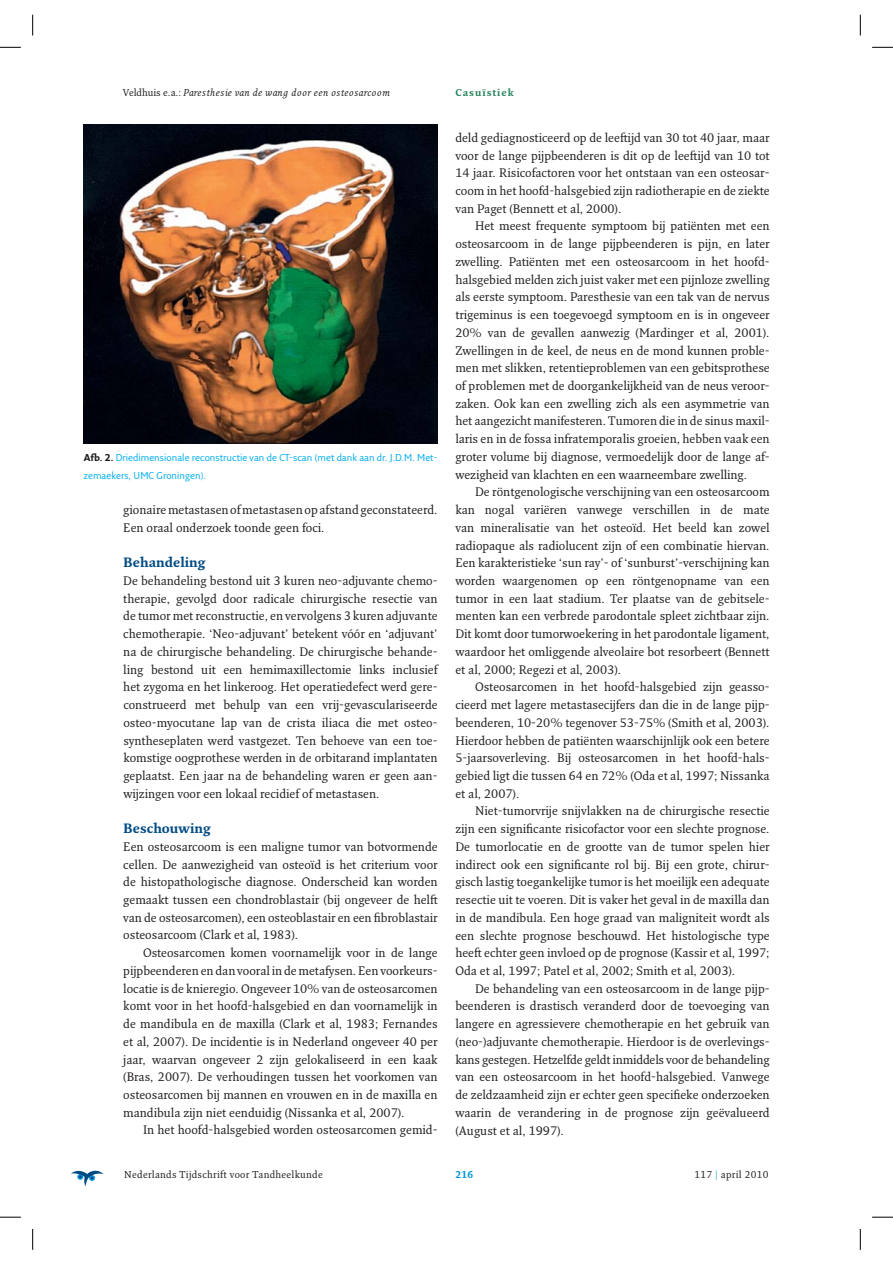
<style>
.page{position:relative;width:893px;height:1263px;background:#fff}
.page>*{position:absolute;margin:0;border:0;box-sizing:border-box;transform-origin:0 0}
.t1{font:700 13.2px "Fresco Plus Pro";color:#004b84}
.t2{font:12px/17.7px "Fresco Plus Pro";color:#231f20;text-align:justify}
.t3{font:9.75px/17.7px "Fresco Sans Plus Pro";color:#00aeef}
.t4{font:italic 9.75px "Fresco Plus Pro";letter-spacing:.05em;color:#231f20}
.t5{font:9.75px "Fresco Plus Pro";letter-spacing:.03em;color:#231f20}
.t6{font:700 9.75px "Fresco Plus Pro";letter-spacing:.1em;color:#27855f}
.t7{font:700 9.75px "Fresco Plus Pro";color:#0095da}
.s1{font-style:normal}
.s2{font-weight:700;color:#231f20}
.s3{color:#0095da}
</style>
<div class="page">
<svg style="left:71px;top:1171px;width:33px;height:15px"></svg>
<img style="left:84px;top:124px;width:353px;height:319px">
<svg style="left:0;top:47px;width:21px;height:1px"></svg>
<svg style="left:872px;top:47px;width:20px;height:1px"></svg>
<svg style="left:0;top:1217px;width:21px;height:1px"></svg>
<svg style="left:872px;top:1217px;width:20px;height:1px"></svg>
<svg style="left:32px;top:15px;width:1px;height:21px"></svg>
<svg style="left:32px;top:1229px;width:1px;height:21px"></svg>
<svg style="left:860px;top:15px;width:1px;height:21px"></svg>
<svg style="left:860px;top:1229px;width:1px;height:21px"></svg>
<p class="t4" style="left:123px;top:88px;width:269px"><span class="s1">Veldhuis e.a.:</span> Paresthesie van de wang door een osteosarcoom</p>
<p class="t6" style="left:455px;top:88px;width:60px">Casuïstiek</p>
<p class="t3" style="left:84px;top:450px;width:355px"><span class="s2">Afb. 2.</span> Driedimensionale reconstructie van de CT-scan (met dank aan dr. J.D.M. Met&shy;zemaekers, UMC Groningen).</p>
<p class="t2" style="left:123px;top:502px;width:316px">gionaire metastasen of metastasen op afstand geconstateerd.<br>Een oraal onderzoek toonde geen foci.</p>
<p class="t1" style="left:123px;top:557px;width:84px">Behandeling</p>
<p class="t2" style="left:123px;top:573px;width:316px">De behandeling bestond uit 3 kuren neo-adjuvante chemo&shy;therapie, gevolgd door radicale chirurgische resectie van de tumor met reconstructie, en vervolgens 3 kuren adjuvante chemotherapie. ‘Neo-adjuvant’ betekent vóór en ‘adjuvant’ na de chirurgische behandeling. De chirurgische behande&shy;ling bestond uit een hemimaxillectomie links inclusief het zygoma en het linkeroog. Het operatiedefect werd ge re&shy;construeerd met behulp van een vrij-gevasculariseerde osteo-myocutane lap van de crista iliaca die met osteo&shy;syntheseplaten werd vastgezet. Ten behoeve van een toe&shy;komstige oogprothese werden in de orbitarand implantaten geplaatst. Een jaar na de behandeling waren er geen aan&shy;wijzingen voor een lokaal recidief of metastasen.</p>
<p class="t1" style="left:123px;top:823px;width:89px">Beschouwing</p>
<p class="t2" style="left:123px;top:839px;width:316px">Een osteosarcoom is een maligne tumor van botvormende cellen. De aanwezigheid van osteoïd is het criterium voor de histopathologische diagnose. Onderscheid kan worden gemaakt tussen een chondroblastair (bij ongeveer de helft van de osteosarcomen), een osteoblastair en een fibroblastair osteosarcoom (Clark et al, 1983).</p>
<p class="t2" style="left:123px;top:945px;width:316px;text-indent:20px">Osteosarcomen komen voornamelijk voor in de lange pijpbeenderen en dan vooral in de metafysen. Een voorkeurs&shy;locatie is de knieregio. Ongeveer 10% van de osteosarcomen komt voor in het hoofd-halsgebied en dan voornamelijk in de mandibula en de maxilla (Clark et al, 1983; Fernandes et al, 2007). De incidentie is in Nederland ongeveer 40 per jaar, waarvan ongeveer 2 zijn gelokaliseerd in een kaak (Bras, 2007). De verhoudingen tussen het voorkomen van osteosarcomen bij mannen en vrouwen en in de maxilla en mandibula zijn niet eenduidig (Nissanka et al, 2007).</p>
<p class="t2" style="left:143px;top:1123px;width:296px">In het hoofd-halsgebied worden osteosarcomen gemid-</p>
<p class="t2" style="left:455px;top:130px;width:316px">deld gediagnosticeerd op de leeftijd van 30 tot 40 jaar, maar voor de lange pijpbeenderen is dit op de leeftijd van 10 tot 14 jaar. Risicofactoren voor het ontstaan van een osteosar&shy;coom in het hoofd-halsgebied zijn radiotherapie en de ziekte van Paget (Bennett et al, 2000).</p>
<p class="t2" style="left:455px;top:219px;width:316px;text-indent:20px">Het meest frequente symptoom bij patiënten met een osteosarcoom in de lange pijpbeenderen is pijn, en later zwelling. Patiënten met een osteosarcoom in het hoofd&shy;halsgebied melden zich juist vaker met een pijnloze zwelling als eerste symptoom. Paresthesie van een tak van de nervus trigeminus is een toegevoegd symptoom en is in ongeveer 20% van de gevallen aanwezig (Mardinger et al, 2001).<br>Zwellingen in de keel, de neus en de mond kunnen proble&shy;men met slikken, retentieproblemen van een gebitsprothese of problemen met de doorgankelijkheid van de neus veroor&shy;zaken. Ook kan een zwelling zich als een asymmetrie van het aangezicht manifesteren. Tumoren die in de sinus maxil&shy;laris en in de fossa infratemporalis groeien, hebben vaak een groter volume bij diagnose, vermoedelijk door de lange af&shy;wezigheid van klachten en een waarneembare zwelling.</p>
<p class="t2" style="left:455px;top:484px;width:316px;text-indent:20px">De röntgenologische verschijning van een osteosarcoom kan nogal variëren vanwege verschillen in de mate van mineralisatie van het osteoïd. Het beeld kan zowel radiopaque als radiolucent zijn of een combinatie hiervan.<br>Een karakteristieke ‘sun ray’- of ‘sunburst’-verschijning kan worden waargenomen op een röntgenopname van een tumor in een laat stadium. Ter plaatse van de gebitsele&shy;menten kan een verbrede parodontale spleet zichtbaar zijn.<br>Dit komt door tumorwoekering in het parodontale ligament, waardoor het omliggende alveolaire bot resorbeert (Bennett et al, 2000; Regezi et al, 2003).</p>
<p class="t2" style="left:455px;top:679px;width:316px;text-indent:20px">Osteosarcomen in het hoofd-halsgebied zijn geasso&shy;cieerd met lagere metastasecijfers dan die in de lange pijp&shy;beenderen, 10-20% tegenover 53-75% (Smith et al, 2003).<br>Hierdoor hebben de patiënten waarschijnlijk ook een betere 5-jaarsoverleving. Bij osteosarcomen in het hoofd-hals&shy;gebied ligt die tussen 64 en 72% (Oda et al, 1997; Nissanka et al, 2007).</p>
<p class="t2" style="left:455px;top:803px;width:316px;text-indent:20px">Niet-tumorvrije snijvlakken na de chirurgische resectie zijn een significante risicofactor voor een slechte prognose.<br>De tumorlocatie en de grootte van de tumor spelen hier indirect ook een significante rol bij. Bij een grote, chirur&shy;gisch lastig toegankelijke tumor is het moeilijk een adequate resectie uit te voeren. Dit is vaker het geval in de maxilla dan in de mandibula. Een hoge graad van maligniteit wordt als een slechte prognose beschouwd. Het histologische type heeft echter geen invloed op de prognose (Kassir et al, 1997; Oda et al, 1997; Patel et al, 2002; Smith et al, 2003).</p>
<p class="t2" style="left:455px;top:981px;width:316px;text-indent:20px">De behandeling van een osteosarcoom in de lange pijp&shy;beenderen is drastisch veranderd door de toevoeging van langere en agressievere chemotherapie en het gebruik van (neo-)adjuvante chemotherapie. Hierdoor is de overlevings&shy;kans gestegen. Hetzelfde geldt inmiddels voor de behandeling van een osteosarcoom in het hoofd-halsgebied. Vanwege de zeldzaamheid zijn er echter geen specifieke onderzoeken waarin de verandering in de prognose zijn geëvalueerd (August et al, 1997).</p>
<p class="t5" style="left:124px;top:1171px;width:200px">Nederlands Tijdschrift voor Tandheelkunde</p>
<p class="t7" style="left:455px;top:1171px;width:19px">216</p>
<p class="t5" style="left:694px;top:1171px;width:76px">117 <span class="s3">|</span> april 2010</p>
</div>
